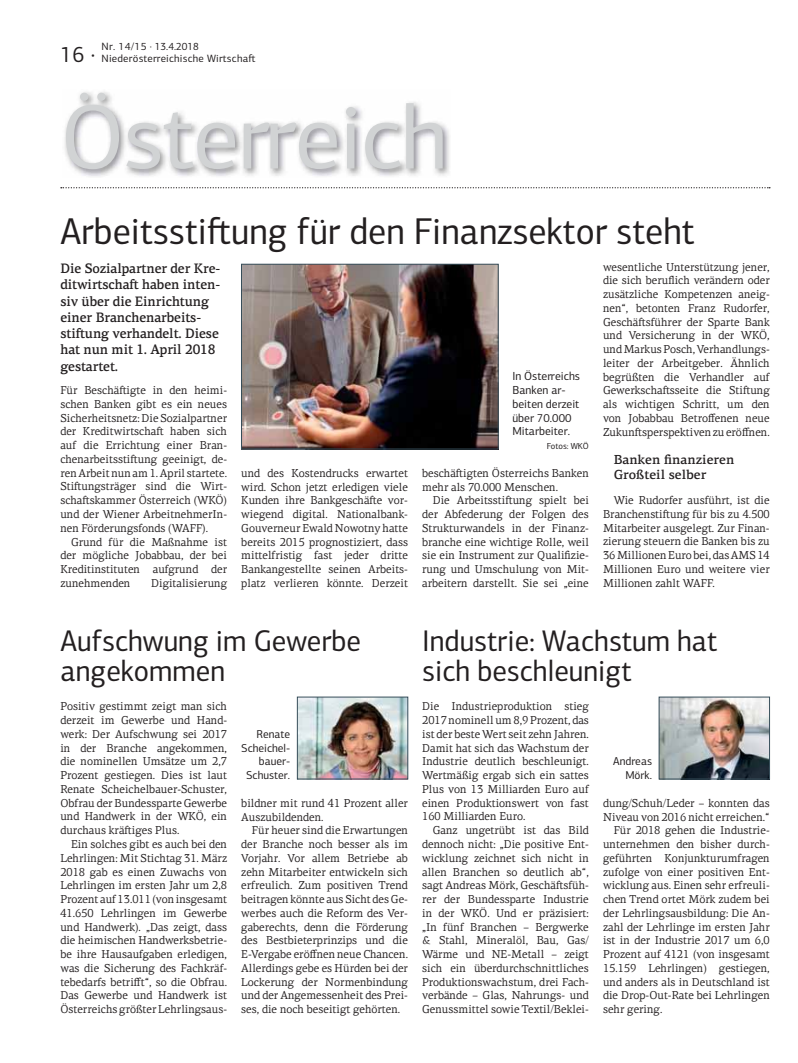
<style>
.page{position:relative;width:798px;height:1063px;background:#fff}
.page>*{position:absolute;margin:0;border:0;box-sizing:border-box;transform-origin:0 0}
.t1{font:91.88px "PF Centro Sans Pro";color:#d1d3d4}
.t2{font:37.5px "PF Centro Sans Pro";color:#231f20;scale:.96 1}
.t3{font:30px/30px "PF Centro Sans Pro";color:#231f20;scale:.96 1}
.t4{font:22.5px "PF Centro Sans Pro";color:#231f20;scale:.96 1}
.t5{font:500 13.75px/16.2px "PF Centro Serif Pro";letter-spacing:-.01em;color:#231f20;scale:.96 1}
.t6{font:500 13.12px/15px "PF Centro Serif Pro";color:#231f20}
.t7{font:11.75px/13.8px "PF Centro Sans Pro";color:#231f20}
.t8{font:11.5px/13.8px "PF Centro Serif Pro";color:#231f20;text-align:justify;scale:.96 1}
.t9{font:11.5px/13.8px "PF Centro Sans Pro";color:#231f20;text-align:right}
.t10{font:10.62px/11.9px "PF Centro Sans Pro";letter-spacing:.02em;color:#231f20}
.t11{font:8.75px "PF Centro Sans Pro";color:#231f20}
</style>
<div class="page">
<svg style="left:61px;top:187px;width:708px;height:1px"></svg>
<img style="left:64px;top:91px;width:386px;height:86px">
<img style="left:243px;top:266px;width:253px;height:181px">
<div style="left:241px;top:264px;width:257px;height:185px;border:1px solid #374e5a"></div>
<img style="left:299px;top:699px;width:107px;height:78px">
<div style="left:297px;top:697px;width:111px;height:82px;border:1px solid #374e5a"></div>
<img style="left:660px;top:699px;width:107px;height:78px">
<div style="left:658px;top:697px;width:111px;height:82px;border:1px solid #374e5a"></div>
<h3 class="t4" style="left:60px;top:46px;width:38px">16 ·</h3>
<p class="t10" style="left:102px;top:42px;width:155px">Nr. 14/15 · 13.4.2018<br>Niederösterreichische Wirtscha-</p>
<h1 class="t1" style="left:60px;top:103px;width:389px">Österreich</h1>
<h2 class="t2" style="left:60px;top:217px;width:662px">Arbeitssti-ung für den Finanzsektor steht</h2>
<p class="t5" style="left:60px;top:262px;width:168px">Die Sozialpartner der Kre&shy;ditwirtscha- haben inten&shy;siv über die Einrichtung einer Branchenarbeits&shy;sti-ung verhandelt. Diese hat nun mit 1. April 2018 gestartet.</p>
<p class="t8" style="left:60px;top:385px;width:175px">Für Beschä-igte in den heimi&shy;schen Banken gibt es ein neues Sicherheitsnetz: Die Sozialpartner der Kreditwirtscha- haben sich auf die Errichtung einer Bran&shy;chenarbeitssti-ung geeinigt, de&shy;ren Arbeit nun am 1. April startete.<br>Sti-ungsträger sind die Wirt&shy;scha-skammer Österreich (WKÖ) und der Wiener ArbeitnehmerIn&shy;nen Förderungsfonds (WAFF).</p>
<p class="t8" style="left:60px;top:536px;width:175px;text-indent:11px">Grund für die Maßnahme ist der mögliche Jobabbau, der bei Kreditinstituten aufgrund der zunehmenden</p>
<p class="t8" style="left:602px;top:261px;width:175px">wesentliche Unterstützung jener, die sich beruflich verändern oder zusätzliche Kompetenzen aneig&shy;nen“, betonten Franz Rudorfer, Geschä-sführer der Sparte Bank und Versicherung in der WKÖ, und Markus Posch, Verhandlungs&shy;leiter der Arbeitgeber. Ähnlich begrüßten die Verhandler auf Gewerkscha-sseite die Sti-ung als wichtigen Schritt, um den von Jobabbau Betroffenen neue Zukun-sperspektiven zu eröffnen.</p>
<p class="t6" style="left:613px;top:454px;width:122px">Banken finanzieren<br>Großteil selber</p>
<p class="t8" style="left:602px;top:495px;width:175px;text-indent:11px">Wie Rudorfer ausführt, ist die Branchensti-ung für bis zu 4.500<br>Mitarbeiter ausgelegt. Zur Finan&shy;zierung steuern die Banken bis zu 36 Millionen Euro bei, das AMS 14<br>Millionen Euro und weitere vier Millionen zahlt WAFF.</p>
<p class="t7" style="left:512px;top:371px;width:69px">In Österreichs<br>Banken ar&shy;beiten derzeit über 70.000<br>Mitarbeiter.</p>
<p class="t11" style="left:546px;top:443px;width:44px">Fotos: WKÖ</p>
<p class="t8" style="left:241px;top:467px;width:175px">und des Kostendrucks erwartet wird. Schon jetzt erledigen viele Kunden ihre Bankgeschä-e vor&shy;wiegend digital. Nationalbank-Gouverneur Ewald Nowotny hatte bereits 2015 prognostiziert, dass mittelfristig fast jeder dritte Bankangestellte seinen Arbeits&shy;platz verlieren könnte. Derzeit</p>
<p class="t8" style="left:422px;top:467px;width:175px">beschä-igten Österreichs Banken mehr als 70.000 Menschen.</p>
<p class="t8" style="left:422px;top:495px;width:175px;text-indent:11px">Die Arbeitssti-ung spielt bei der Abfederung der Folgen des Strukturwandels in der Finanz&shy;branche eine wichtige Rolle, weil sie ein Instrument zur Qualifizie&shy;rung und Umschulung von Mit&shy;arbeitern darstellt. Sie sei „eine</p>
<p class="t8" style="left:151px;top:577px;width:81px">Digitalisierung</p>
<h3 class="t3" style="left:60px;top:629px;width:314px">Aufschwung im Gewerbe angekommen</h3>
<p class="t8" style="left:60px;top:701px;width:175px">Positiv gestimmt zeigt man sich derzeit im Gewerbe und Hand&shy;werk: Der Aufschwung sei 2017 in der Branche angekommen, die nominellen Umsätze um 2,7<br>Prozent gestiegen. Dies ist laut Renate Scheichelbauer-Schuster, Obfrau der Bundessparte Gewerbe und Handwerk in der WKÖ, ein durchaus krä-iges Plus.</p>
<p class="t8" style="left:60px;top:838px;width:175px;text-indent:11px">Ein solches gibt es auch bei den Lehrlingen: Mit Stichtag 31. März 2018 gab es einen Zuwachs von Lehrlingen im ersten Jahr um 2,8<br>Prozent auf 13.011 (von insgesamt 41.650 Lehrlingen im Gewerbe und Handwerk). „Das zeigt, dass die heimischen Handwerksbetrie&shy;be ihre Hausaufgaben erledigen, was die Sicherung des Fachkräf&shy;tebedarfs betrifft“, so die Obfrau.<br>Das Gewerbe und Handwerk ist Österreichs größter Lehrlingsaus-</p>
<p class="t9" style="left:241px;top:728px;width:50px">Renate<br>Scheichel&shy;bauer-<br>Schuster.</p>
<p class="t8" style="left:241px;top:797px;width:175px">bildner mit rund 41 Prozent aller<br>Auszubildenden.</p>
<p class="t8" style="left:241px;top:825px;width:175px;text-indent:11px">Für heuer sind die Erwartungen der Branche noch besser als im Vorjahr. Vor allem Betriebe ab zehn Mitarbeiter entwickeln sich erfreulich. Zum positiven Trend beitragen könnte aus Sicht des Ge&shy;werbes auch die Reform des Ver&shy;gaberechts, denn die Förderung des Bestbieterprinzips und die E-Vergabe eröffnen neue Chancen.<br>Allerdings gebe es Hürden bei der Lockerung der Normenbindung und der Angemessenheit des Prei&shy;ses, die noch beseitigt gehörten.</p>
<h3 class="t3" style="left:422px;top:629px;width:309px">Industrie: Wachstum hat sich beschleunigt</h3>
<p class="t8" style="left:422px;top:701px;width:175px">Die Industrieproduktion stieg 2017 nominell um 8,9 Prozent, das ist der beste Wert seit zehn Jahren.<br>Damit hat sich das Wachstum der Industrie deutlich beschleunigt.<br>Wertmäßig ergab sich ein sattes Plus von 13 Milliarden Euro auf einen Produktionswert von fast 160 Milliarden Euro.</p>
<p class="t8" style="left:422px;top:825px;width:175px;text-indent:11px">Ganz ungetrübt ist das Bild dennoch nicht: „Die positive Ent&shy;wicklung zeichnet sich nicht in allen Branchen so deutlich ab“, sagt Andreas Mörk, Geschä-sfüh&shy;rer der Bundessparte Industrie in der WKÖ. Und er präzisiert: „In fünf Branchen – Bergwerke &amp; Stahl, Mineralöl, Bau, Gas/ Wärme und NE-Metall – zeigt sich ein überdurchschnittliches Produktionswachstum, drei Fach&shy;verbände – Glas, Nahrungs- und Genussmittel sowie Textil/Beklei-</p>
<p class="t9" style="left:613px;top:756px;width:40px">Andreas<br>Mörk.</p>
<p class="t8" style="left:603px;top:797px;width:175px">dung/Schuh/Leder – konnten das</p>
<p class="t8" style="left:603px;top:811px;width:175px">Niveau von 2016 nicht erreichen.“</p>
<p class="t8" style="left:613px;top:825px;width:164px">Für 2018 gehen die Industrie-</p>
<p class="t8" style="left:603px;top:839px;width:175px">unternehmen den bisher durch-</p>
<p class="t8" style="left:603px;top:852px;width:175px">geführten Konjunkturumfragen</p>
<p class="t8" style="left:603px;top:866px;width:175px">zufolge von einer positiven Ent-</p>
<p class="t8" style="left:603px;top:880px;width:175px">wicklung aus. Einen sehr erfreuli-</p>
<p class="t8" style="left:603px;top:894px;width:175px">chen Trend ortet Mörk zudem bei</p>
<p class="t8" style="left:603px;top:907px;width:175px">der Lehrlingsausbildung: Die An-</p>
<p class="t8" style="left:603px;top:921px;width:175px">zahl der Lehrlinge im ersten Jahr</p>
<p class="t8" style="left:603px;top:935px;width:175px">ist in der Industrie 2017 um 6,0</p>
<p class="t8" style="left:603px;top:949px;width:175px">Prozent auf 4121 (von insgesamt</p>
<p class="t8" style="left:603px;top:962px;width:175px">15.159 Lehrlingen) gestiegen,</p>
<p class="t8" style="left:603px;top:976px;width:175px">und anders als in Deutschland ist</p>
<p class="t8" style="left:603px;top:990px;width:175px">die Drop-Out-Rate bei Lehrlingen</p>
<p class="t8" style="left:603px;top:1004px;width:63px">sehr gering.</p>
</div>
